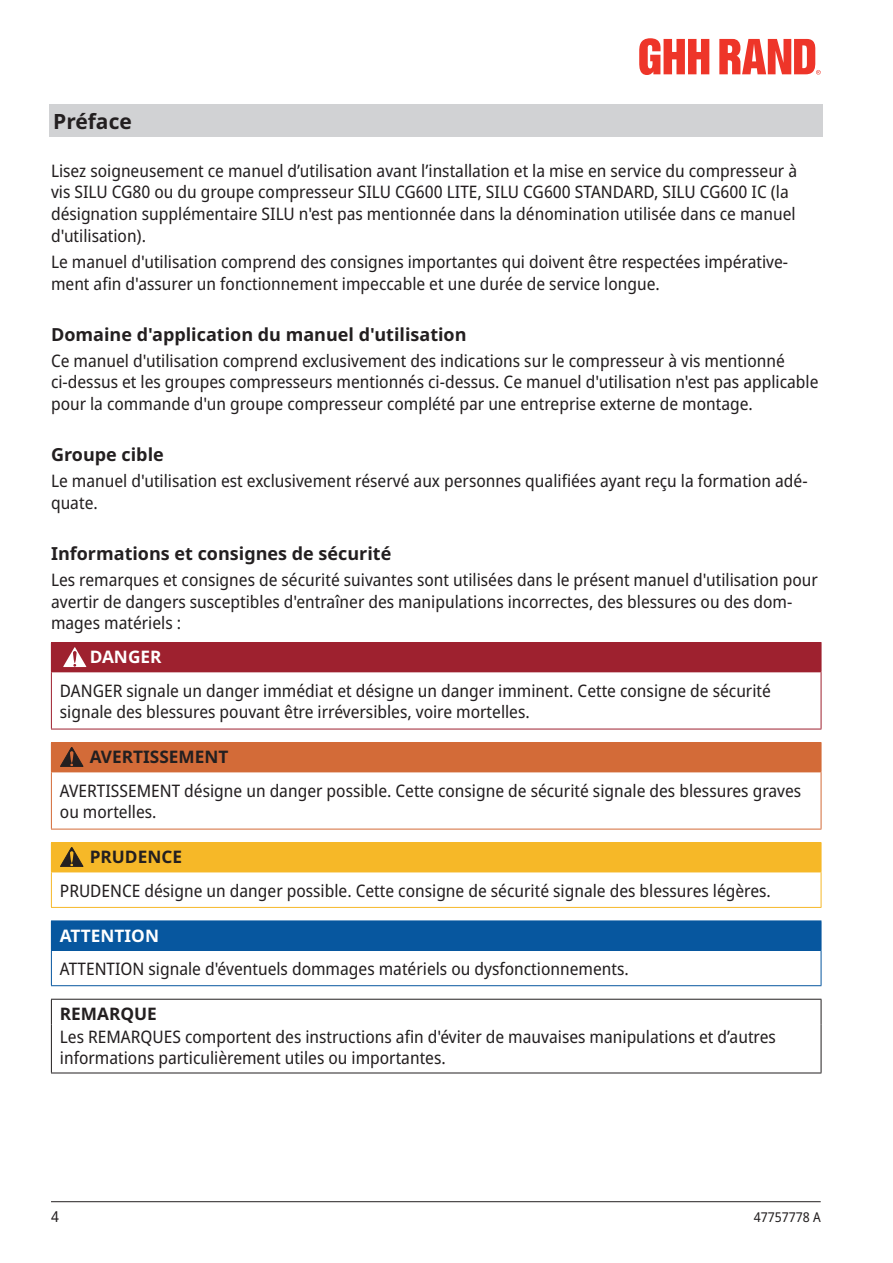
<style>
.page{position:relative;width:893px;height:1263px;background:#fff}
.page>*{position:absolute;margin:0;border:0;box-sizing:border-box;transform-origin:0 0}
.t1{font:700 21px "Noto Sans";color:#231f20}
.t2{font:700 18px "Noto Sans";color:#231f20}
.t3{font:semi-condensed 17.25px/21.8px "Noto Sans";color:#231f20}
.t4{font:700 17.25px "Noto Sans";color:#231f20}
.t5{font:700 17.25px "Noto Sans";color:#fff}
.t6{font:semi-condensed 15px "Noto Sans";color:#231f20}
.t7{font:semi-condensed 13.5px "Noto Sans";color:#231f20}
</style>
<div class="page">
<hr style="left:51px;top:1201px;width:770px;height:1px;background:#231f20">
<svg style="left:639px;top:38px;width:70px;height:37px"></svg>
<svg style="left:719px;top:39px;width:102px;height:36px"></svg>
<div style="left:49px;top:104px;width:774px;height:33px;background:#d1d2d4"></div>
<div style="left:51px;top:642px;width:770px;height:30px;background:#9e212f"></div>
<svg style="left:821px;top:643px;width:1px;height:28px"></svg>
<hr style="left:51px;top:672px;width:1px;height:57px;background:#9e212f">
<hr style="left:821px;top:672px;width:1px;height:57px;background:#9e212f">
<hr style="left:51px;top:729px;width:770px;height:1px;background:#9e212f">
<svg style="left:63px;top:647px;width:23px;height:20px"></svg>
<div style="left:51px;top:742px;width:770px;height:30px;background:#d36b38"></div>
<svg style="left:821px;top:743px;width:1px;height:28px"></svg>
<hr style="left:51px;top:772px;width:1px;height:57px;background:#d36b38">
<hr style="left:821px;top:772px;width:1px;height:57px;background:#d36b38">
<hr style="left:51px;top:829px;width:770px;height:1px;background:#d36b38">
<svg style="left:60px;top:747px;width:23px;height:20px"></svg>
<div style="left:51px;top:843px;width:770px;height:29px;background:#f6b828"></div>
<hr style="left:51px;top:842px;width:770px;height:1px;background:#f6b828">
<svg style="left:821px;top:843px;width:1px;height:28px"></svg>
<hr style="left:51px;top:872px;width:1px;height:35px;background:#f6b828">
<hr style="left:821px;top:872px;width:1px;height:35px;background:#f6b828">
<hr style="left:51px;top:907px;width:770px;height:1px;background:#f6b828">
<svg style="left:60px;top:847px;width:23px;height:20px"></svg>
<div style="left:51px;top:921px;width:770px;height:29px;background:#07579f"></div>
<hr style="left:51px;top:920px;width:770px;height:1px;background:#07579f">
<svg style="left:821px;top:921px;width:1px;height:29px"></svg>
<hr style="left:51px;top:950px;width:770px;height:1px;background:#07579f">
<hr style="left:51px;top:951px;width:1px;height:34px;background:#07579f">
<hr style="left:821px;top:951px;width:1px;height:34px;background:#07579f">
<hr style="left:51px;top:985px;width:770px;height:1px;background:#07579f">
<hr style="left:51px;top:999px;width:770px;height:1px;background:#231f20">
<svg style="left:51px;top:999px;width:1px;height:25px"></svg>
<svg style="left:821px;top:999px;width:1px;height:25px"></svg>
<hr style="left:51px;top:1024px;width:1px;height:48px;background:#231f20">
<hr style="left:821px;top:1024px;width:1px;height:48px;background:#231f20">
<hr style="left:51px;top:1072px;width:770px;height:1px;background:#231f20">
<p class="t1" style="left:53px;top:106px;width:80px">Préface</p>
<p class="t3" style="left:51px;top:160px;width:748px">Lisez soigneusement ce manuel d’utilisation avant l’installation et la mise en service du compresseur à vis SILU CG80 ou du groupe compresseur SILU CG600 LITE, SILU CG600 STANDARD, SILU CG600 IC (la désignation supplémentaire SILU n'est pas mentionnée dans la dénomination utilisée dans ce manuel d'utilisation).</p>
<p class="t3" style="left:51px;top:251px;width:739px">Le manuel d'utilisation comprend des consignes importantes qui doivent être respectées impérative&shy;ment afin d'assurer un fonctionnement impeccable et une durée de service longue.</p>
<p class="t2" style="left:51px;top:321px;width:417px">Domaine d'application du manuel d'utilisation</p>
<p class="t3" style="left:51px;top:350px;width:769px">Ce manuel d'utilisation comprend exclusivement des indications sur le compresseur à vis mentionné ci-dessus et les groupes compresseurs mentionnés ci-dessus. Ce manuel d'utilisation n'est pas applicable pour la commande d'un groupe compresseur complété par une entreprise externe de montage.</p>
<p class="t2" style="left:51px;top:442px;width:114px">Groupe cible</p>
<p class="t3" style="left:51px;top:470px;width:758px">Le manuel d'utilisation est exclusivement réservé aux personnes qualifiées ayant reçu la formation adé&shy;quate.</p>
<p class="t2" style="left:51px;top:541px;width:342px">Informations et consignes de sécurité</p>
<p class="t3" style="left:51px;top:569px;width:768px">Les remarques et consignes de sécurité suivantes sont utilisées dans le présent manuel d'utilisation pour avertir de dangers susceptibles d'entraîner des manipulations incorrectes, des blessures ou des dom&shy;mages matériels :</p>
<p class="t5" style="left:90px;top:644px;width:73px">DANGER</p>
<p class="t3" style="left:60px;top:680px;width:712px">DANGER signale un danger immédiat et désigne un danger imminent. Cette consigne de sécurité signale des blessures pouvant être irréversibles, voire mortelles.</p>
<p class="t4" style="left:90px;top:745px;width:140px">AVERTISSEMENT</p>
<p class="t3" style="left:60px;top:780px;width:743px">AVERTISSEMENT désigne un danger possible. Cette consigne de sécurité signale des blessures graves ou mortelles.</p>
<p class="t4" style="left:90px;top:845px;width:94px">PRUDENCE</p>
<p class="t3" style="left:60px;top:880px;width:712px">PRUDENCE désigne un danger possible. Cette consigne de sécurité signale des blessures légères.</p>
<p class="t5" style="left:60px;top:923px;width:101px">ATTENTION</p>
<p class="t3" style="left:60px;top:958px;width:570px">ATTENTION signale d'éventuels dommages matériels ou dysfonctionnements.</p>
<p class="t4" style="left:60px;top:1001px;width:99px">REMARQUE</p>
<p class="t3" style="left:60px;top:1026px;width:717px">Les REMARQUES comportent des instructions afin d'éviter de mauvaises manipulations et d’autres informations particulièrement utiles ou importantes.</p>
<p class="t6" style="left:51px;top:1206px;width:9px">4</p>
<p class="t7" style="left:754px;top:1207px;width:68px">47757778 A</p>
</div>
